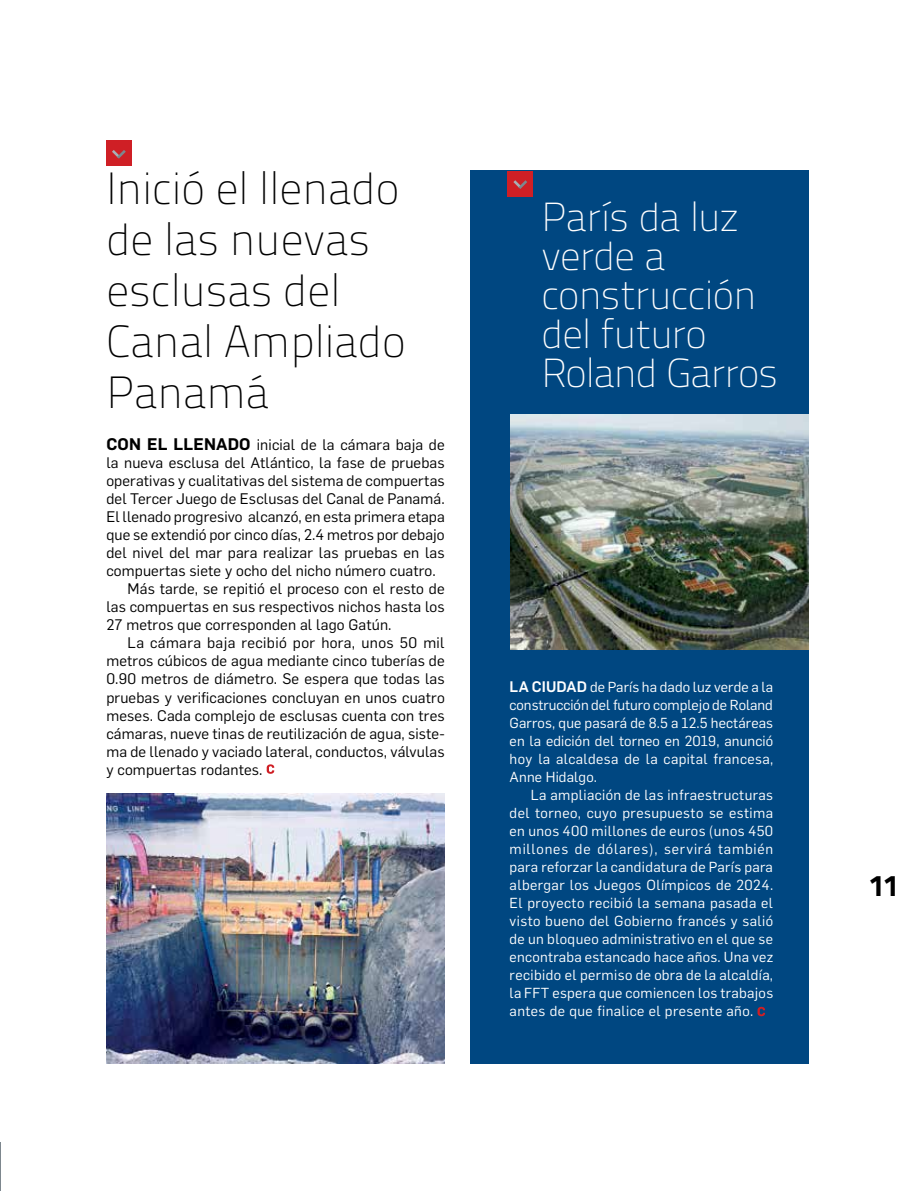
<style>
.page{position:relative;width:915px;height:1191px;background:#fff}
.page>*{position:absolute;margin:0;border:0;box-sizing:border-box;transform-origin:0 0}
.t1{font:100 45px/51px "Titillium Text 22 L";color:#000}
.t2{font:100 40.5px/39px "Titillium Text 22 L";letter-spacing:-.02em;color:#fff}
.t3{font:800 30px "Titillium Text 22 L";color:#000}
.t4{font:15px "Flama";letter-spacing:.01em;color:#000}
.t5{font:14.25px/18px "Flama";letter-spacing:.03em;color:#fff;text-align:justify}
.s1{font-weight:600;font-size:16.5px}
.s2{font-weight:500;font-size:15px}
</style>
<div class="page">
<hr style="left:0;top:1142px;width:1px;height:49px;background:#7d878e">
<div style="left:470px;top:170px;width:338px;height:893px;background:#004781"></div>
<img style="left:510px;top:415px;width:298px;height:235px">
<div style="left:106px;top:141px;width:25px;height:25px;background:#cf1f25"></div>
<svg style="left:112px;top:150px;width:14px;height:9px"></svg>
<div style="left:507px;top:171px;width:25px;height:25px;background:#cf1f25"></div>
<svg style="left:513px;top:180px;width:14px;height:9px"></svg>
<svg style="left:266px;top:764px;width:8px;height:10px"></svg>
<img style="left:106px;top:793px;width:338px;height:270px">
<svg style="left:757px;top:1006px;width:7px;height:10px"></svg>
<h1 class="t1" style="left:106px;top:160px;width:301px">Inició el llenado de las nuevas esclusas del<br>Canal Ampliado<br>Panamá</h1>
<p class="t4" style="left:106px;top:436px;width:340px"><span class="s1">CON EL LLENADO</span> inicial de la cámara baja de</p>
<p class="t4" style="left:106px;top:454px;width:340px">la nueva esclusa del Atlántico, la fase de pruebas</p>
<p class="t4" style="left:106px;top:472px;width:340px">operativas y cualitativas del sistema de compuertas</p>
<p class="t4" style="left:106px;top:490px;width:340px">del Tercer Juego de Esclusas del Canal de Panamá.</p>
<p class="t4" style="left:106px;top:508px;width:340px">El llenado progresivo alcanzó, en esta primera etapa</p>
<p class="t4" style="left:106px;top:526px;width:339px">que se extendió por cinco días, 2.4 metros por debajo</p>
<p class="t4" style="left:106px;top:544px;width:340px">del nivel del mar para realizar las pruebas en las</p>
<p class="t4" style="left:106px;top:562px;width:331px">compuertas siete y ocho del nicho número cuatro.</p>
<p class="t4" style="left:128px;top:580px;width:318px">Más tarde, se repitió el proceso con el resto de</p>
<p class="t4" style="left:106px;top:598px;width:340px">las compuertas en sus respectivos nichos hasta los</p>
<p class="t4" style="left:106px;top:616px;width:286px">27 metros que corresponden al lago Gatún.</p>
<p class="t4" style="left:128px;top:634px;width:318px">La cámara baja recibió por hora, unos 50 mil</p>
<p class="t4" style="left:106px;top:652px;width:340px">metros cúbicos de agua mediante cinco tuberías de</p>
<p class="t4" style="left:106px;top:670px;width:340px">0.90 metros de diámetro. Se espera que todas las</p>
<p class="t4" style="left:106px;top:688px;width:340px">pruebas y verificaciones concluyan en unos cuatro</p>
<p class="t4" style="left:106px;top:706px;width:339px">meses. Cada complejo de esclusas cuenta con tres</p>
<p class="t4" style="left:106px;top:724px;width:340px">cámaras, nueve tinas de reutilización de agua, siste-</p>
<p class="t4" style="left:106px;top:742px;width:340px">ma de llenado y vaciado lateral, conductos, válvulas</p>
<p class="t4" style="left:106px;top:760px;width:158px">y compuertas rodantes.</p>
<h2 class="t2" style="left:541px;top:195px;width:238px">París da luz verde a construcción del futuro<br>Roland Garros</h2>
<p class="t5" style="left:509px;top:677px;width:265px"><span class="s2">LA CIUDAD</span> de París ha dado luz verde a la construcción del futuro complejo de Roland Garros, que pasará de 8.5 a 12.5 hectáreas en la edición del torneo en 2019, anunció hoy la alcaldesa de la capital francesa, Anne Hidalgo.</p>
<p class="t5" style="left:509px;top:785px;width:265px;text-indent:21px">La ampliación de las infraestructuras del torneo, cuyo presupuesto se estima en unos 400 millones de euros (unos 450 millones de dólares), servirá también para reforzar la candidatura de París para albergar los Juegos Olímpicos de 2024.<br>El proyecto recibió la semana pasada el visto bueno del Gobierno francés y salió de un bloqueo administrativo en el que se encontraba estancado hace años. Una vez recibido el permiso de obra de la alcaldía, la FFT espera que comiencen los trabajos antes de que finalice el presente año.</p>
<h3 class="t3" style="left:869px;top:862px;width:32px">11</h3>
</div>
